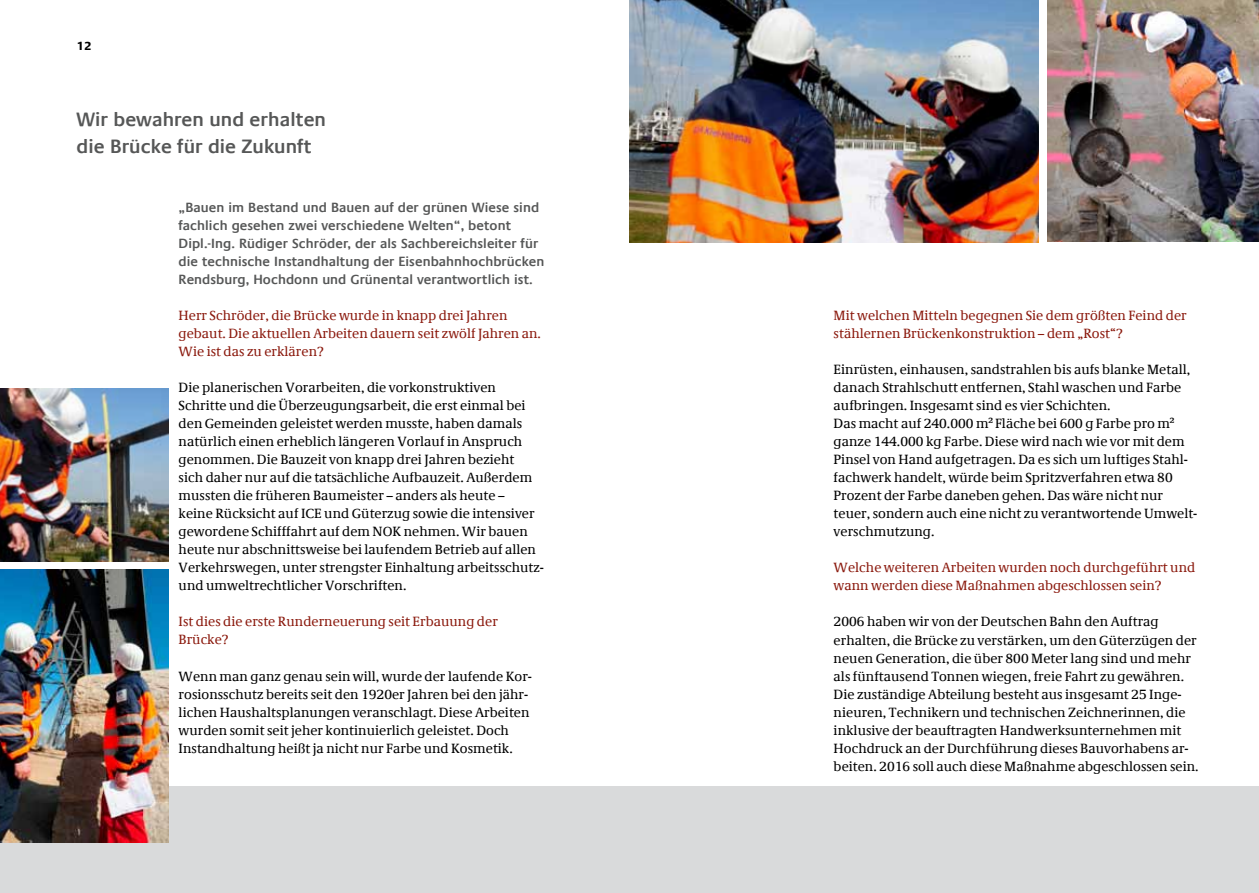
<style>
.page{position:relative;width:1259px;height:893px;background:#fff}
.page>*{position:absolute;margin:0;border:0;box-sizing:border-box;transform-origin:0 0}
.t1{font:600 19.5px/27px "Praxis Com";letter-spacing:.005em;color:#565757}
.t2{font:13.5px/18px "Demos Com";letter-spacing:.005em;color:#000}
.t3{font:13.5px/18px "Demos Com";letter-spacing:.005em;color:#8b1a0e}
.t4{font:600 13.5px/18px "Praxis Com";letter-spacing:.005em;color:#565757}
.t5{font:700 12px "Praxis Com";color:#000}
</style>
<div class="page">
<div style="left:0;top:787px;width:1259px;height:106px;background:#d9dadb"></div>
<img style="left:629px;top:0;width:410px;height:242px">
<img style="left:1047px;top:0;width:212px;height:241px">
<img style="left:0;top:570px;width:168px;height:272px">
<img style="left:0;top:389px;width:168px;height:172px">
<p class="t5" style="left:77px;top:38px;width:17px">12</p>
<h1 class="t1" style="left:77px;top:106px;width:251px">Wir bewahren und erhalten die Brücke für die Zukunft</h1>
<p class="t4" style="left:179px;top:198px;width:367px">„Bauen im Bestand und Bauen auf der grünen Wiese sind fachlich gesehen zwei verschiedene Welten“, betont Dipl.-Ing. Rüdiger Schröder, der als Sachbereichsleiter für die technische Instandhaltung der Eisenbahnhochbrücken Rendsburg, Hochdonn und Grünental verantwortlich ist.</p>
<p class="t3" style="left:179px;top:307px;width:364px">Herr Schröder, die Brücke wurde in knapp drei Jahren gebaut. Die aktuellen Arbeiten dauern seit zwölf Jahren an.<br>Wie ist das zu erklären?</p>
<p class="t2" style="left:179px;top:379px;width:367px">Die planerischen Vorarbeiten, die vorkonstruktiven Schritte und die Überzeugungsarbeit, die erst einmal bei den Gemeinden geleistet werden musste, haben damals natürlich einen erheblich längeren Vorlauf in Anspruch genommen. Die Bauzeit von knapp drei Jahren bezieht<br>sich daher nur auf die tatsächliche Aufbauzeit. Außerdem mussten die früheren Baumeister – anders als heute –<br>keine Rücksicht auf ICE und Güterzug sowie die intensiver gewordene Schifffahrt auf dem NOK nehmen. Wir bauen heute nur abschnittsweise bei laufendem Betrieb auf allen Verkehrswegen, unter strengster Einhaltung arbeitsschutz&shy;und umweltrechtlicher Vorschriften.</p>
<p class="t3" style="left:179px;top:613px;width:321px">Ist dies die erste Runderneuerung seit Erbauung der<br>Brücke?</p>
<p class="t2" style="left:179px;top:667px;width:355px">Wenn man ganz genau sein will, wurde der laufende Kor&shy;rosionsschutz bereits seit den 1920er Jahren bei den jähr&shy;lichen Haushaltsplanungen veranschlagt. Diese Arbeiten wurden somit seit jeher kontinuierlich geleistet. Doch Instandhaltung heißt ja nicht nur Farbe und Kosmetik.</p>
<p class="t3" style="left:833px;top:307px;width:354px">Mit welchen Mitteln begegnen Sie dem größten Feind der stählernen Brückenkonstruktion – dem „Rost“?</p>
<p class="t2" style="left:833px;top:361px;width:365px">Einrüsten, einhausen, sandstrahlen bis aufs blanke Metall, danach Strahlschutt entfernen, Stahl waschen und Farbe aufbringen. Insgesamt sind es vier Schichten.<br>Das macht auf 240.000 m² Fläche bei 600 g Farbe pro m² ganze 144.000 kg Farbe. Diese wird nach wie vor mit dem Pinsel von Hand aufgetragen. Da es sich um luftiges Stahl&shy;fachwerk handelt, würde beim Spritzverfahren etwa 80<br>Prozent der Farbe daneben gehen. Das wäre nicht nur teuer, sondern auch eine nicht zu verantwortende Umwelt&shy;verschmutzung.</p>
<p class="t3" style="left:833px;top:559px;width:363px">Welche weiteren Arbeiten wurden noch durchgeführt und wann werden diese Maßnahmen abgeschlossen sein?</p>
<p class="t2" style="left:833px;top:613px;width:366px">2006 haben wir von der Deutschen Bahn den Auftrag erhalten, die Brücke zu verstärken, um den Güterzügen der neuen Generation, die über 800 Meter lang sind und mehr als fünftausend Tonnen wiegen, freie Fahrt zu gewähren.<br>Die zuständige Abteilung besteht aus insgesamt 25 Inge&shy;nieuren, Technikern und technischen Zeichnerinnen, die inklusive der beauftragten Handwerksunternehmen mit Hochdruck an der Durchführung dieses Bauvorhabens ar&shy;beiten. 2016 soll auch diese Maßnahme abgeschlossen sein.</p>
</div>
